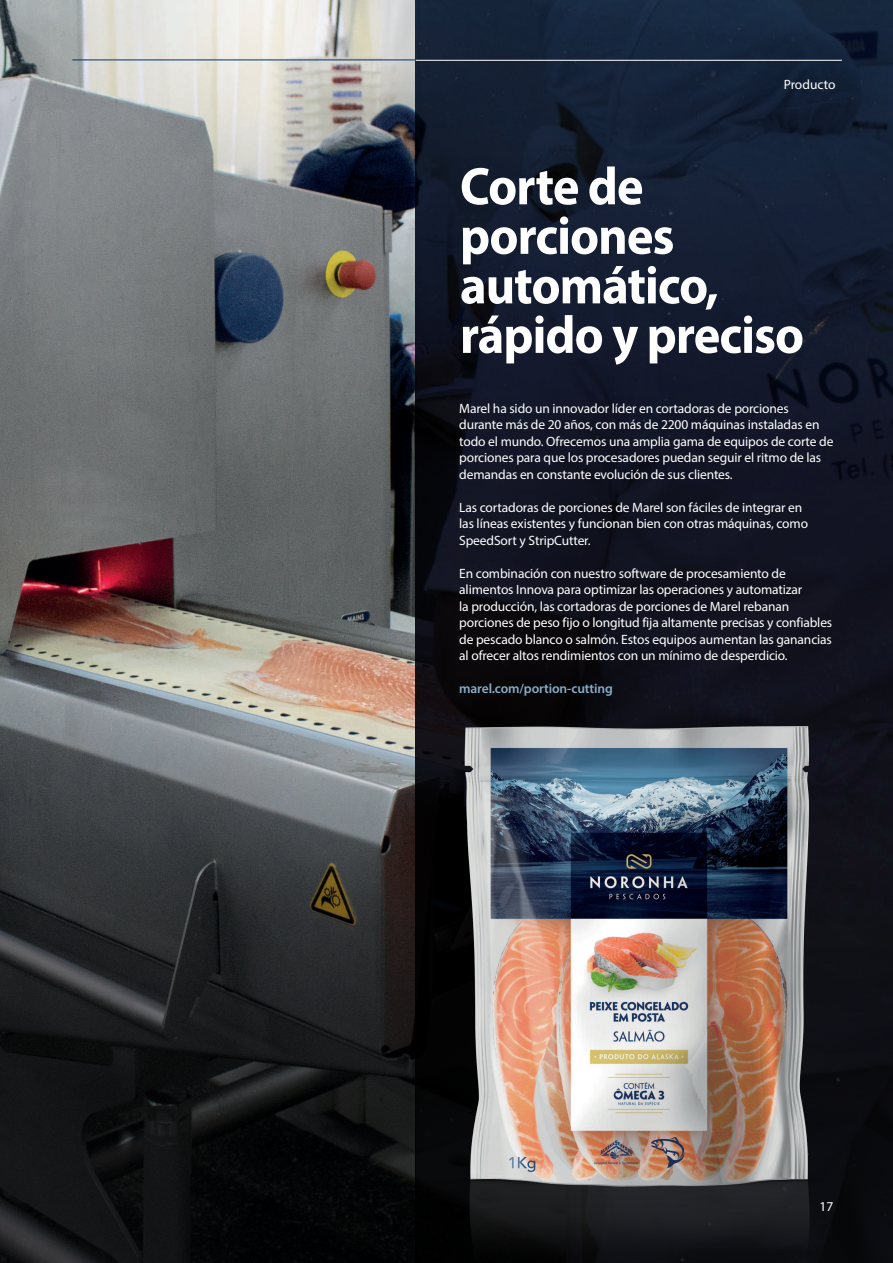
<style>
.page{position:relative;width:893px;height:1263px;background:#fff}
.page>*{position:absolute;margin:0;border:0;box-sizing:border-box;transform-origin:0 0}
.t1{font:700 53.25px/49.5px "Myriad Pro";letter-spacing:-.02em;color:#fff;scale:.95 1}
.t2{font:13.5px/16.5px "Myriad Pro";letter-spacing:-.01em;color:#fff}
.t3{font:600 13.5px "Myriad Pro";letter-spacing:-.01em;color:#88adc9}
</style>
<div class="page">
<img style="left:0;top:0;width:416px;height:549px">
<svg style="left:0;top:549px;width:416px;height:714px;background:#42403f"></svg>
<img style="left:416px;top:0;width:477px;height:683px">
<img style="left:371px;top:683px;width:522px;height:580px">
<hr style="left:416px;top:60px;width:426px;height:1px;background:#fff">
<hr style="left:72px;top:60px;width:344px;height:1px;background:#013469">
<p class="t2" style="left:784px;top:77px;width:53px">Producto</p>
<h1 class="t1" style="left:460px;top:166px;width:364px">Corte de porciones automático, rápido y preciso</h1>
<p class="t2" style="left:459px;top:401px;width:376px">Marel ha sido un innovador líder en cortadoras de porciones durante más de 20 años, con más de 2200 máquinas instaladas en todo el mundo. Ofrecemos una amplia gama de equipos de corte de porciones para que los procesadores puedan seguir el ritmo de las demandas en constante evolución de sus clientes.</p>
<p class="t2" style="left:459px;top:500px;width:350px">Las cortadoras de porciones de Marel son fáciles de integrar en las líneas existentes y funcionan bien con otras máquinas, como<br>SpeedSort y StripCutter.</p>
<p class="t2" style="left:459px;top:566px;width:375px">En combinación con nuestro software de procesamiento de alimentos Innova para optimizar las operaciones y automatizar<br>la producción, las cortadoras de porciones de Marel rebanan porciones de peso fijo o longitud fija altamente precisas y confiables de pescado blanco o salmón. Estos equipos aumentan las ganancias al ofrecer altos rendimientos con un mínimo de desperdicio.</p>
<p class="t3" style="left:459px;top:683px;width:155px">marel.com/portion-cutting</p>
<p class="t2" style="left:820px;top:1199px;width:15px">17</p>
</div>
